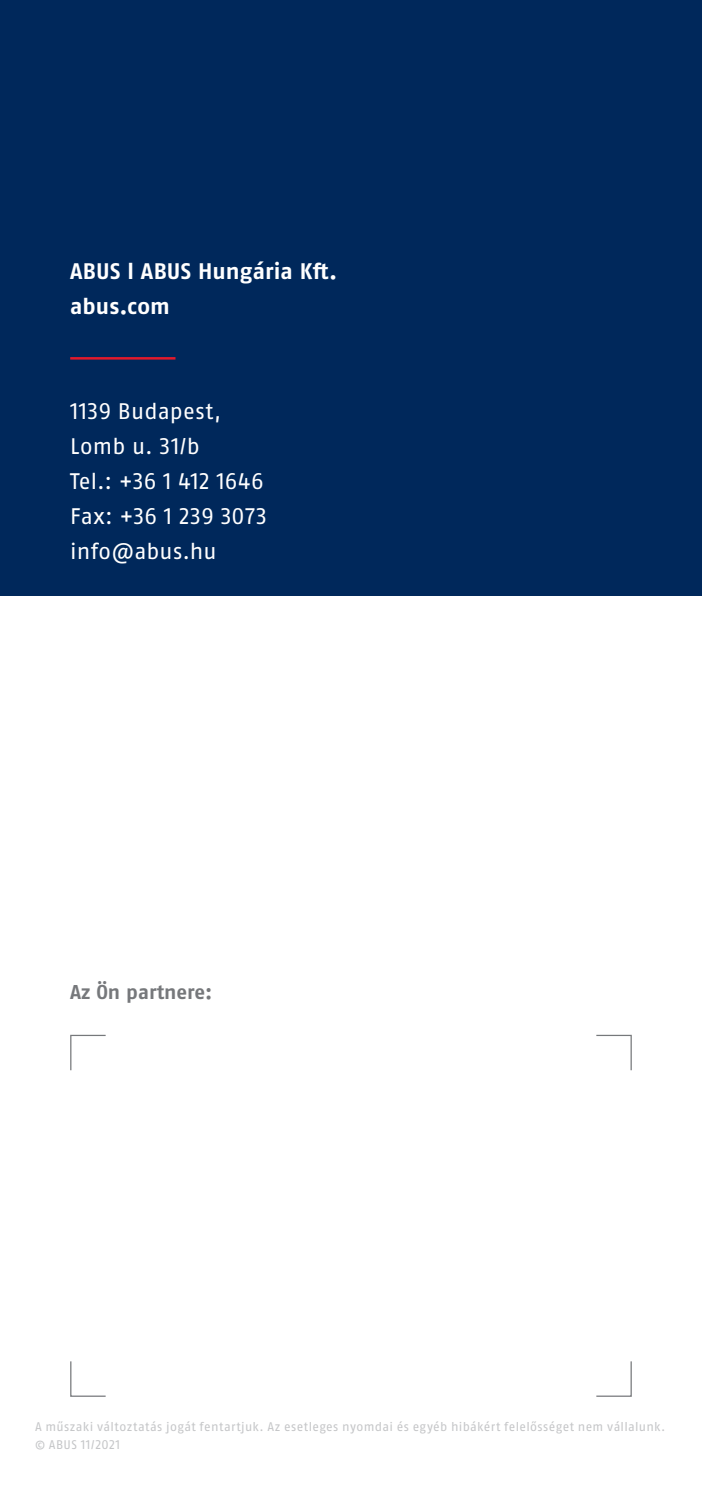
<style>
.page{position:relative;width:702px;height:1489px;background:#fff}
.page>*{position:absolute;margin:0;border:0;box-sizing:border-box;transform-origin:0 0}
.t1{font:22.5px/35px "ABUS Fago Pro";letter-spacing:.01em;color:#fff}
.t2{font:700 22.5px/35px "ABUS Fago Pro";letter-spacing:.005em;color:#fff}
.t3{font:700 20px "ABUS Fago Pro";color:#76787b}
.t4{font:12.5px/17.5px "ABUS Fago Pro";letter-spacing:.025em;color:#c5c6c8}
</style>
<div class="page">
<div style="left:0;top:0;width:702px;height:595px;background:#00285b"></div>
<hr style="left:70px;top:357px;width:105px;height:2px;background:#e2192b">
<svg style="left:70px;top:1034px;width:36px;height:37px"></svg>
<svg style="left:596px;top:1034px;width:36px;height:37px"></svg>
<svg style="left:70px;top:1361px;width:36px;height:36px"></svg>
<svg style="left:596px;top:1361px;width:36px;height:36px"></svg>
<h1 class="t2" style="left:70px;top:253px;width:268px">ABUS l ABUS Hungária Kft. abus.com</h1>
<h1 class="t1" style="left:70px;top:393px;width:198px">1139 Budapest,<br>Lomb u. 31/b<br>Tel.: +36 1 412 1646<br>Fax: +36 1 239 3073 info@abus.hu</h1>
<h2 class="t3" style="left:70px;top:980px;width:143px">Az Ön partnere:</h2>
<p class="t4" style="left:35px;top:1417px;width:631px">A műszaki változtatás jogát fentartjuk. Az esetleges nyomdai és egyéb hibákért felelősséget nem vállalunk. © ABUS 11/2021</p>
</div>
